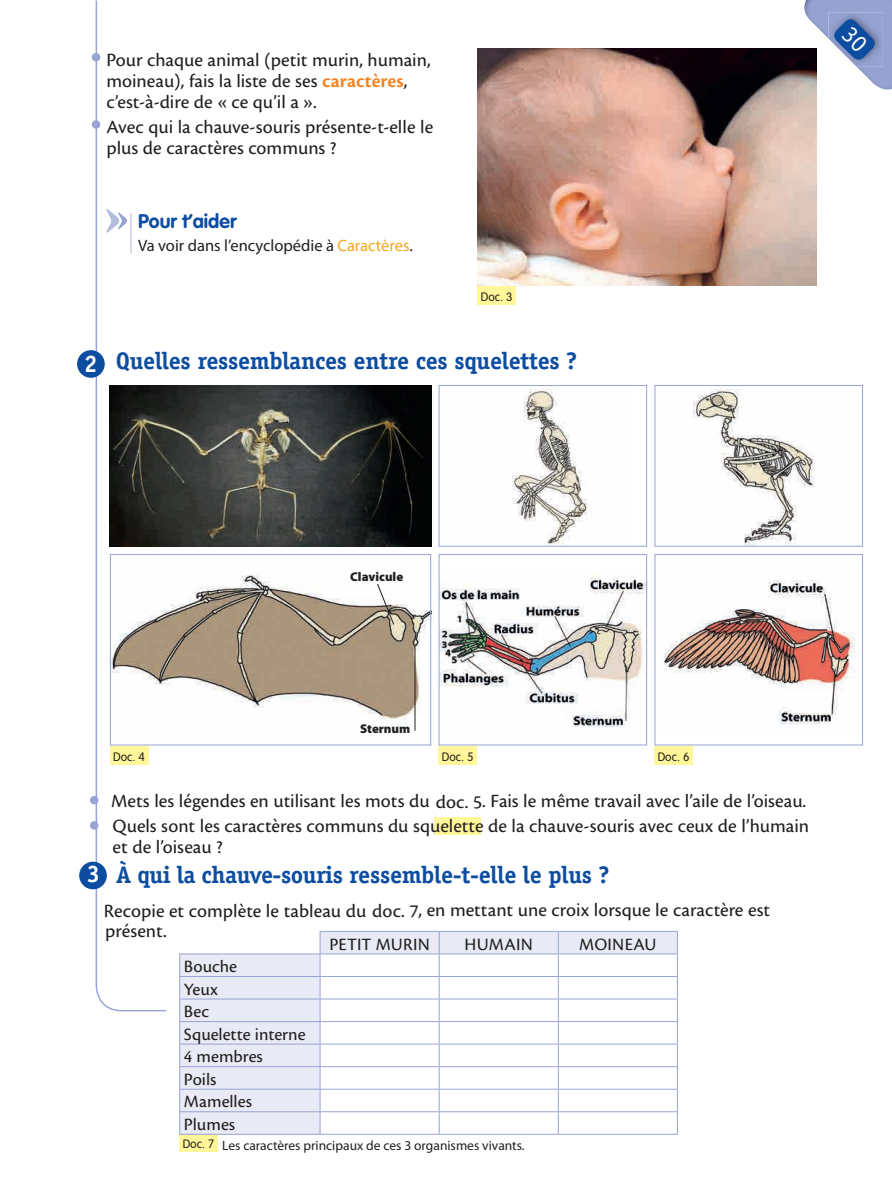
<style>
.page{position:relative;width:892px;height:1192px;background:#fff}
.page>*{position:absolute;margin:0;border:0;box-sizing:border-box;transform-origin:0 0}
.t1{font:700 24px "Officina Serif Std";letter-spacing:-.01em;color:#0d4da1}
.t2{font:700 24px "Officina Serif Std";color:#fff}
.t3{font:19.5px/21px "Cronos Pro Capt";color:#231f20}
.t4{font:700 19.5px "VAG Rounded Std";color:#0d4da1}
.t5{font:18px/22.5px "Cronos Pro Capt";color:#231f20}
.t6{font:16.5px "Myriad Pro";color:#231f20}
.t7{font:13.5px "Myriad Pro";color:#231f20}
.t8{font:900 12.75px "Myriad Pro";color:#231f20}
.t9{font:300 12px "VAG Rounded Std";color:#231f20}
.s1{font-family:"Cronos Pro Semibold Capt";color:#f58220}
.s2{color:#f9a51b}
.s3{font-family:"VAG Rounded Std";font-weight:300;font-size:12px}
</style>
<div class="page">
<svg style="left:95px;top:0;width:72px;height:1012px"></svg>
<img style="left:804px;top:0;width:87px;height:90px">
<img style="left:828px;top:12px;width:54px;height:55px">
<svg style="left:104px;top:206px;width:25px;height:29px"></svg>
<hr style="left:130px;top:214px;width:2px;height:39px;background:#c7cde7">
<img style="left:110px;top:385px;width:321px;height:162px">
<div style="left:438px;top:746px;width:39px;height:18px;background:#fff79a"></div>
<img style="left:440px;top:577px;width:205px;height:150px">
<div style="left:438px;top:554px;width:209px;height:191px;border:1px solid #98a4d3"></div>
<img style="left:512px;top:389px;width:75px;height:156px">
<div style="left:438px;top:385px;width:209px;height:162px;border:1px solid #98a4d3"></div>
<div style="left:654px;top:746px;width:38px;height:18px;background:#fff79a"></div>
<img style="left:664px;top:580px;width:191px;height:145px">
<div style="left:654px;top:554px;width:209px;height:191px;border:1px solid #98a4d3"></div>
<img style="left:692px;top:389px;width:123px;height:156px">
<div style="left:654px;top:385px;width:209px;height:162px;border:1px solid #98a4d3"></div>
<div style="left:110px;top:746px;width:38px;height:18px;background:#fff79a"></div>
<img style="left:112px;top:556px;width:317px;height:187px">
<div style="left:110px;top:554px;width:321px;height:191px;border:1px solid #98a4d3"></div>
<svg style="left:376px;top:583px;width:18px;height:42px"></svg>
<hr style="left:414px;top:646px;width:1px;height:85px;background:#231f20">
<div style="left:434px;top:817px;width:47px;height:17px;background:#fff79a"></div>
<div style="left:92px;top:53px;width:8px;height:8px;background:#98a4d3;border-radius:50%"></div>
<div style="left:92px;top:120px;width:8px;height:9px;background:#98a4d3;border-radius:50%"></div>
<div style="left:77px;top:350px;width:28px;height:28px;background:#0d4da1;border-radius:50%"></div>
<div style="left:90px;top:796px;width:8px;height:8px;background:#98a4d3;border-radius:50%"></div>
<div style="left:90px;top:821px;width:8px;height:9px;background:#98a4d3;border-radius:50%"></div>
<div style="left:477px;top:286px;width:39px;height:19px;background:#fff79a"></div>
<img style="left:477px;top:49px;width:339px;height:237px">
<div style="left:179px;top:1133px;width:38px;height:19px;background:#fff79a"></div>
<svg style="left:180px;top:932px;width:497px;height:202px"></svg>
<hr style="left:319px;top:931px;width:120px;height:1px;background:#98a4d3">
<hr style="left:439px;top:931px;width:119px;height:1px;background:#98a4d3">
<hr style="left:558px;top:931px;width:120px;height:1px;background:#98a4d3">
<hr style="left:320px;top:953px;width:119px;height:1px;background:#98a4d3">
<hr style="left:439px;top:953px;width:119px;height:1px;background:#98a4d3">
<hr style="left:558px;top:953px;width:120px;height:1px;background:#98a4d3">
<hr style="left:320px;top:976px;width:119px;height:1px;background:#98a4d3">
<hr style="left:439px;top:976px;width:119px;height:1px;background:#98a4d3">
<hr style="left:558px;top:976px;width:120px;height:1px;background:#98a4d3">
<hr style="left:320px;top:999px;width:119px;height:1px;background:#98a4d3">
<hr style="left:439px;top:999px;width:119px;height:1px;background:#98a4d3">
<hr style="left:558px;top:999px;width:120px;height:1px;background:#98a4d3">
<hr style="left:320px;top:1021px;width:119px;height:1px;background:#98a4d3">
<hr style="left:439px;top:1021px;width:119px;height:1px;background:#98a4d3">
<hr style="left:558px;top:1021px;width:120px;height:1px;background:#98a4d3">
<hr style="left:320px;top:1044px;width:119px;height:1px;background:#98a4d3">
<hr style="left:439px;top:1044px;width:119px;height:1px;background:#98a4d3">
<hr style="left:558px;top:1044px;width:120px;height:1px;background:#98a4d3">
<hr style="left:320px;top:1066px;width:119px;height:1px;background:#98a4d3">
<hr style="left:439px;top:1066px;width:119px;height:1px;background:#98a4d3">
<hr style="left:558px;top:1066px;width:120px;height:1px;background:#98a4d3">
<hr style="left:320px;top:1089px;width:119px;height:1px;background:#98a4d3">
<hr style="left:439px;top:1089px;width:119px;height:1px;background:#98a4d3">
<hr style="left:558px;top:1089px;width:120px;height:1px;background:#98a4d3">
<hr style="left:320px;top:1111px;width:119px;height:1px;background:#98a4d3">
<hr style="left:439px;top:1111px;width:119px;height:1px;background:#98a4d3">
<svg style="left:439px;top:932px;width:1px;height:202px"></svg>
<hr style="left:558px;top:1111px;width:120px;height:1px;background:#98a4d3">
<svg style="left:558px;top:932px;width:1px;height:202px"></svg>
<svg style="left:677px;top:932px;width:1px;height:202px"></svg>
<hr style="left:320px;top:1134px;width:119px;height:1px;background:#98a4d3">
<hr style="left:439px;top:1134px;width:119px;height:1px;background:#98a4d3">
<hr style="left:558px;top:1134px;width:120px;height:1px;background:#98a4d3">
<hr style="left:179px;top:953px;width:141px;height:1px;background:#98a4d3">
<hr style="left:179px;top:976px;width:141px;height:1px;background:#98a4d3">
<hr style="left:179px;top:999px;width:141px;height:1px;background:#98a4d3">
<hr style="left:179px;top:1021px;width:141px;height:1px;background:#98a4d3">
<hr style="left:179px;top:1044px;width:141px;height:1px;background:#98a4d3">
<hr style="left:179px;top:1066px;width:141px;height:1px;background:#98a4d3">
<hr style="left:179px;top:1089px;width:141px;height:1px;background:#98a4d3">
<hr style="left:179px;top:1111px;width:141px;height:1px;background:#98a4d3">
<svg style="left:179px;top:954px;width:1px;height:180px"></svg>
<svg style="left:319px;top:932px;width:1px;height:202px"></svg>
<hr style="left:179px;top:1134px;width:141px;height:1px;background:#98a4d3">
<div style="left:79px;top:862px;width:28px;height:27px;background:#0d4da1;border-radius:50%"></div>
<svg style="left:831px;top:16px;width:46px;height:47px;background:#5d80b9"></svg>
<p class="t3" style="left:106px;top:49px;width:326px">Pour chaque animal (petit murin, humain, moineau), fais la liste de ses <span class="s1">caractères</span>, c’est-à-dire de « ce qu’il a ».</p>
<p class="t3" style="left:106px;top:116px;width:328px">Avec qui la chauve-souris présente-t-elle le plus de caractères communs ?</p>
<p class="t2" style="left:84px;top:349px;width:15px">2</p>
<p class="t4" style="left:138px;top:209px;width:100px">Pour t’aider</p>
<p class="t6" style="left:138px;top:236px;width:276px">Va voir dans l’encyclopédie à <span class="s2">Caractères</span>.</p>
<p class="t9" style="left:481px;top:290px;width:33px">Doc. 3</p>
<p class="t1" style="left:116px;top:346px;width:463px">Quelles ressemblances entre ces squelettes ?</p>
<p class="t8" style="left:350px;top:569px;width:54px">Clavicule</p>
<p class="t2" style="left:87px;top:859px;width:15px">3</p>
<p class="t8" style="left:360px;top:722px;width:52px">Sternum</p>
<p class="t9" style="left:113px;top:750px;width:33px">Doc. 4</p>
<p class="t9" style="left:442px;top:750px;width:33px">Doc. 5</p>
<p class="t9" style="left:657px;top:750px;width:33px">Doc. 6</p>
<p class="t3" style="left:111px;top:788px;width:699px;line-height:25.2px">Mets les légendes en utilisant les mots du doc. 5. Fais le même travail avec l’aile de l’oiseau.<br>Quels sont les caractères communs du squelette de la chauve-souris avec ceux de l’humain</p>
<p class="t3" style="left:113px;top:837px;width:112px">et de l’oiseau ?</p>
<p class="t1" style="left:116px;top:860px;width:495px">À qui la chauve-souris ressemble-t-elle le plus ?</p>
<p class="t3" style="left:104px;top:899px;width:667px">Recopie et complète le tableau du doc. 7, en mettant une croix lorsque le caractère est présent.</p>
<p class="t5" style="left:329px;top:933px;width:102px">PETIT MURIN</p>
<p class="t5" style="left:464px;top:933px;width:70px">HUMAIN</p>
<p class="t5" style="left:579px;top:933px;width:79px">MOINEAU</p>
<p class="t5" style="left:184px;top:955px;width:123px">Bouche<br>Yeux<br>Bec<br>Squelette interne<br>4 membres<br>Poils<br>Mamelles<br>Plumes</p>
<p class="t7" style="left:183px;top:1138px;width:343px"><span class="s3">Doc. 7</span> Les caractères principaux de ces 3 organismes vivants.</p>
</div>
